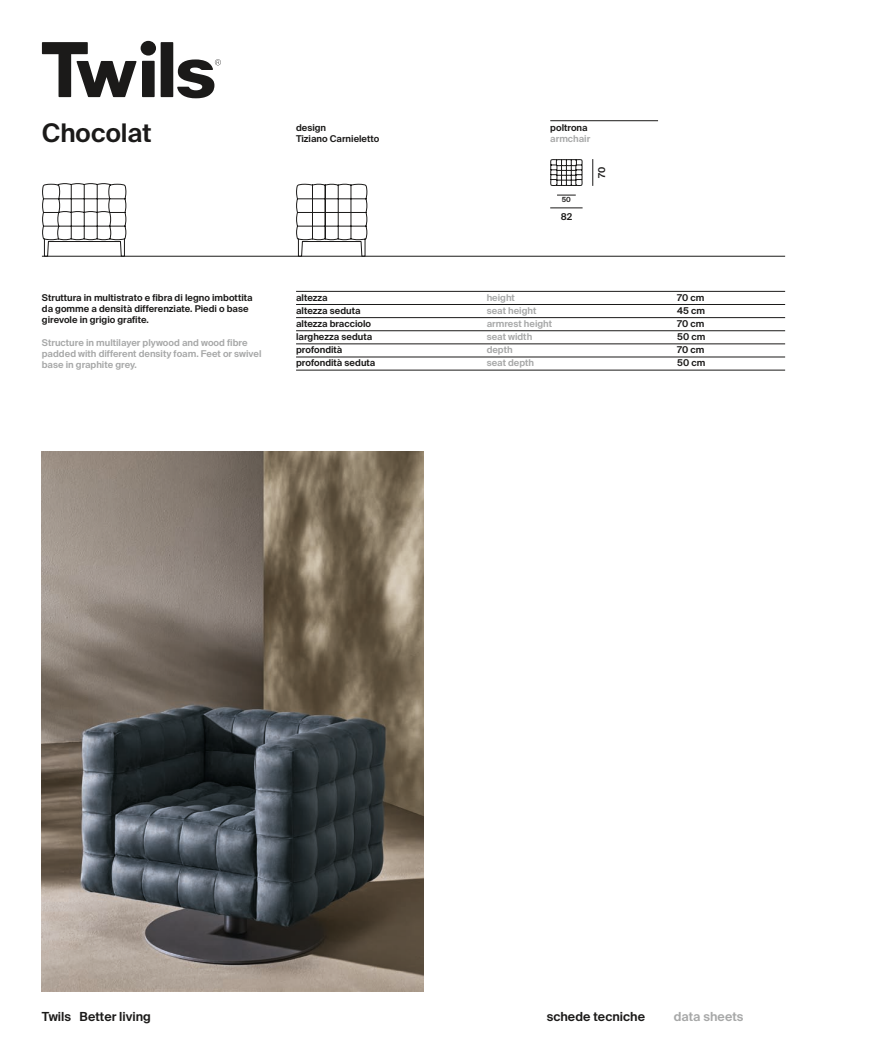
<style>
.page{position:relative;width:869px;height:1063px;background:#fff}
.page>*{position:absolute;margin:0;border:0;box-sizing:border-box;transform-origin:0 0}
.t1{font:600 25.62px "Suisse Intl";color:#1b1a19}
.t2{font:600 12.5px "Suisse Intl";color:#1b1a19}
.t3{font:600 12.5px "Suisse Intl";color:#a7a8a8}
.t4{font:600 9.38px/13.1px "Suisse Intl";color:#1b1a19}
.t5{font:600 9.38px/13.1px "Suisse Intl";color:#a7a8a8}
.t6{font:600 7px "Suisse Intl";color:#1b1a19}
</style>
<div class="page">
<svg style="left:42px;top:41px;width:179px;height:57px"></svg>
<img style="left:42px;top:452px;width:381px;height:539px">
<hr style="left:42px;top:256px;width:742px;height:1px;background:#1b1a19">
<hr style="left:296px;top:317px;width:488px;height:1px;background:#1b1a19">
<hr style="left:296px;top:304px;width:488px;height:1px;background:#1b1a19">
<hr style="left:296px;top:291px;width:488px;height:1px;background:#1b1a19">
<hr style="left:296px;top:331px;width:488px;height:1px;background:#1b1a19">
<hr style="left:296px;top:344px;width:488px;height:1px;background:#1b1a19">
<hr style="left:296px;top:357px;width:488px;height:1px;background:#1b1a19">
<hr style="left:296px;top:370px;width:488px;height:1px;background:#1b1a19">
<svg style="left:41px;top:183px;width:86px;height:74px"></svg>
<svg style="left:295px;top:183px;width:73px;height:74px"></svg>
<hr style="left:550px;top:121px;width:107px;height:1px;background:#1b1a19">
<svg style="left:592px;top:159px;width:1px;height:27px"></svg>
<svg style="left:550px;top:159px;width:33px;height:27px"></svg>
<svg style="left:557px;top:195px;width:18px;height:1px"></svg>
<hr style="left:550px;top:208px;width:32px;height:1px;background:#1b1a19">
<h1 class="t1" style="left:42px;top:118px;width:111px">Chocolat</h1>
<p class="t4" style="left:42px;top:292px;width:212px;line-height:11.2px">Struttura in multistrato e fibra di legno imbottita da gomme a densità differenziate. Piedi o base girevole in grigio grafite.</p>
<p class="t5" style="left:42px;top:337px;width:221px;line-height:11.2px">Structure in multilayer plywood and wood fibre padded with different density foam. Feet or swivel base in graphite grey.</p>
<p class="t4" style="left:296px;top:122px;width:85px;line-height:11.2px">design<br>Tiziano Carnieletto</p>
<p class="t4" style="left:550px;top:121px;width:39px">poltrona</p>
<p class="t5" style="left:550px;top:132px;width:42px">armchair</p>
<p class="t6" style="left:561px;top:196px;width:11px">50</p>
<p class="t4" style="left:560px;top:210px;width:13px">82</p>
<p class="t4" style="left:595px;top:178px;width:12px;rotate:-90deg">70</p>
<p class="t4" style="left:296px;top:291px;width:81px">altezza<br>altezza seduta altezza bracciolo larghezza seduta profondità profondità seduta</p>
<p class="t4" style="left:677px;top:291px;width:30px;text-align:justify">70 cm 45 cm 70 cm 50 cm 70 cm 50 cm</p>
<p class="t5" style="left:486px;top:291px;width:67px">height<br>seat height armrest height seat width depth<br>seat depth</p>
<h2 class="t2" style="left:42px;top:1009px;width:110px">Twils Better living</h2>
<h2 class="t2" style="left:546px;top:1009px;width:100px">schede tecniche</h2>
<h2 class="t3" style="left:673px;top:1009px;width:71px">data sheets</h2>
</div>
